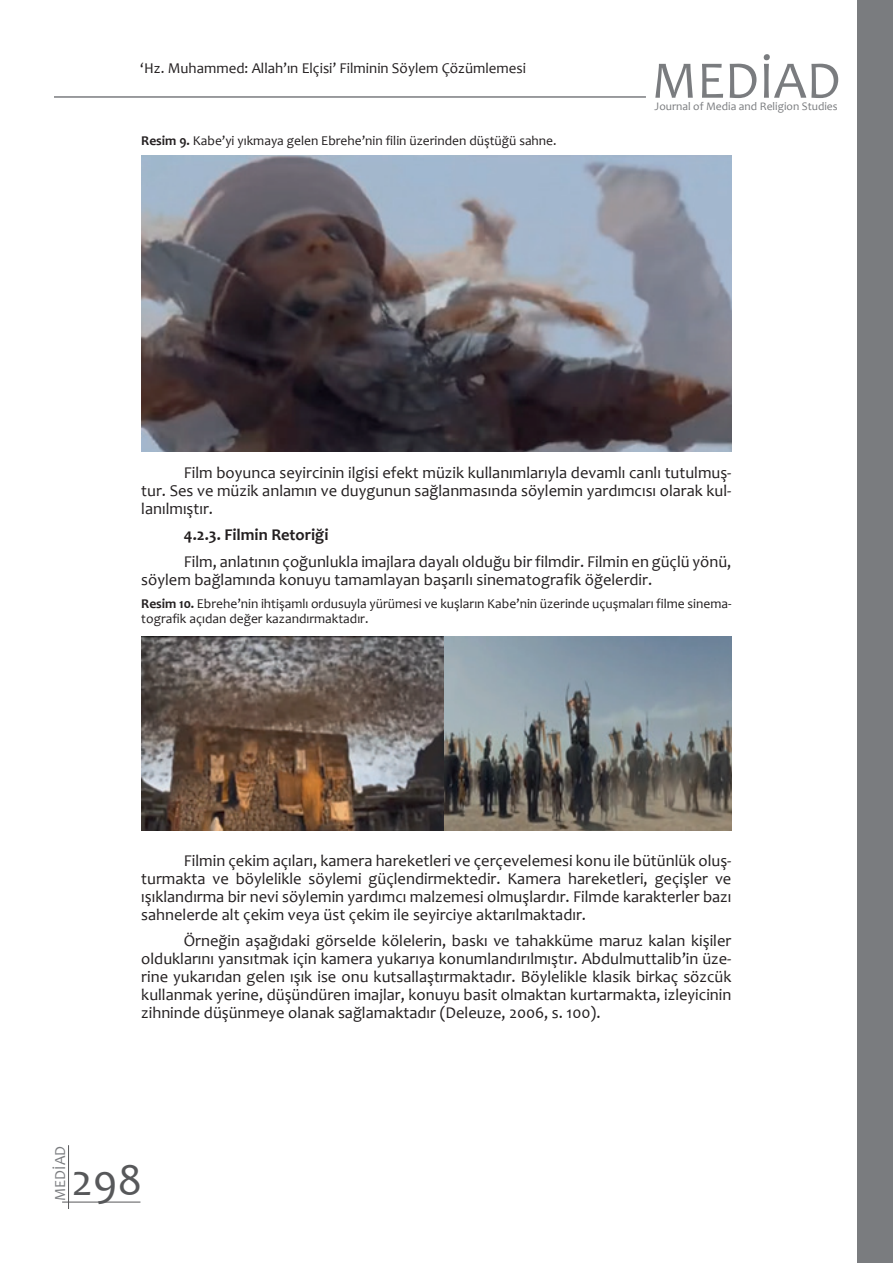
<style>
.page{position:relative;width:893px;height:1263px;background:#fff}
.page>*{position:absolute;margin:0;border:0;box-sizing:border-box;transform-origin:0 0}
.t1{font:53.25px "Candara";color:#7a7c7f}
.t2{font:45px "Candara";color:#57585a}
.t3{font:16.5px/18px "Candara";color:#231f20;text-align:justify}
.t4{font:700 16.5px "Candara";color:#231f20}
.t5{font:15.45px "Candara";color:#7a7c7f}
.t6{font:15px "Candara";color:#231f20}
.t7{font:13.5px/15px "Candara";color:#231f20}
.t8{font:11.55px "Candara";color:#7a7c7f}
.s1{font-weight:700}
</style>
<div class="page">
<hr style="left:68px;top:1145px;width:1px;height:64px;background:#57585a">
<hr style="left:62px;top:1202px;width:78px;height:1px;background:#57585a">
<hr style="left:54px;top:96px;width:592px;height:2px;background:#7a7c7f">
<div style="left:858px;top:0;width:35px;height:1263px;background:#7a7c7f"></div>
<img style="left:142px;top:156px;width:589px;height:296px">
<img style="left:142px;top:636px;width:589px;height:194px">
<p class="t6" style="left:140px;top:58px;width:387px">‘Hz. Muhammed: Allah’ın Elçisi’ Filminin Söylem Çözümlemesi</p>
<h1 class="t1" style="left:652px;top:47px;width:191px">MEDİAD</h1>
<p class="t8" style="left:655px;top:99px;width:185px">Journal of Media and Religion Studies</p>
<p class="t7" style="left:141px;top:133px;width:417px"><span class="s1">Resim 9.</span> Kabe’yi yıkmaya gelen Ebrehe’nin filin üzerinden düştüğü sahne.</p>
<p class="t3" style="left:141px;top:463px;width:592px;text-indent:43px">Film boyunca seyircinin ilgisi efekt müzik kullanımlarıyla devamlı canlı tutulmuş&shy;tur. Ses ve müzik anlamın ve duygunun sağlanmasında söylemin yardımcısı olarak kul&shy;lanılmıştır.</p>
<p class="t4" style="left:184px;top:524px;width:146px">4.2.3. Filmin Retoriği</p>
<p class="t3" style="left:141px;top:552px;width:592px;text-indent:43px">Film, anlatının çoğunlukla imajlara dayalı olduğu bir filmdir. Filmin en güçlü yönü, söylem bağlamında konuyu tamamlayan başarılı sinematografik öğelerdir.</p>
<p class="t7" style="left:141px;top:596px;width:592px"><span class="s1">Resim 10.</span> Ebrehe’nin ihtişamlı ordusuyla yürümesi ve kuşların Kabe’nin üzerinde uçuşmaları filme sinema&shy;tografik açıdan değer kazandırmaktadır.</p>
<p class="t3" style="left:141px;top:851px;width:592px;text-indent:43px">Filmin çekim açıları, kamera hareketleri ve çerçevelemesi konu ile bütünlük oluş&shy;turmakta ve böylelikle söylemi güçlendirmektedir. Kamera hareketleri, geçişler ve ışıklandırma bir nevi söylemin yardımcı malzemesi olmuşlardır. Filmde karakterler bazı sahnelerde alt çekim veya üst çekim ile seyirciye aktarılmaktadır.</p>
<p class="t3" style="left:141px;top:932px;width:592px;text-indent:43px">Örneğin aşağıdaki görselde kölelerin, baskı ve tahakküme maruz kalan kişiler olduklarını yansıtmak için kamera yukarıya konumlandırılmıştır. Abdulmuttalib’in üze&shy;rine yukarıdan gelen ışık ise onu kutsallaştırmaktadır. Böylelikle klasik birkaç sözcük kullanmak yerine, düşündüren imajlar, konuyu basit olmaktan kurtarmakta, izleyicinin zihninde düşünmeye olanak sağlamaktadır (Deleuze, 2006, s. 100).</p>
<p class="t5" style="left:50px;top:1201px;width:56px;rotate:-90deg">MEDİAD</p>
<h2 class="t2" style="left:72px;top:1152px;width:72px">298</h2>
</div>
